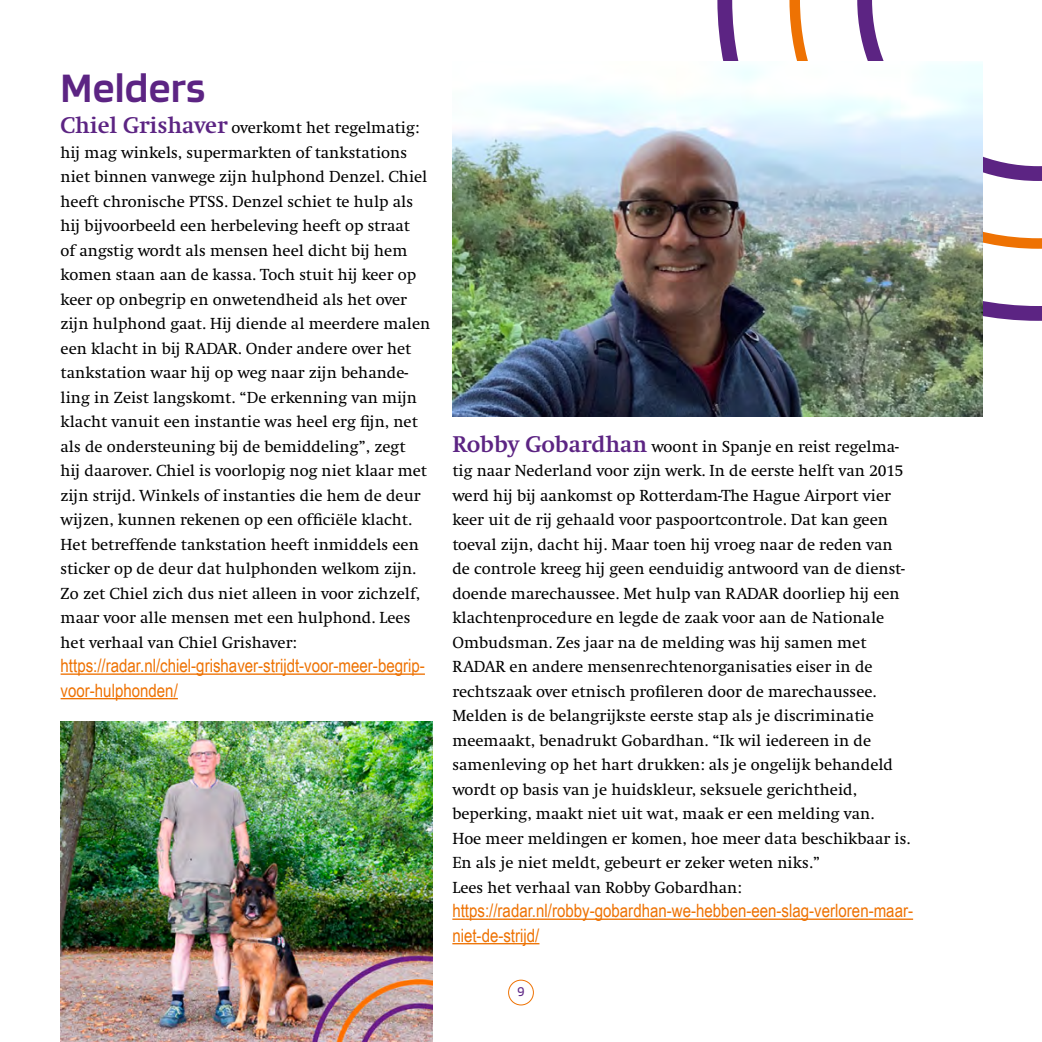
<style>
.page{position:relative;width:1042px;height:1042px;background:#fff}
.page>*{position:absolute;margin:0;border:0;box-sizing:border-box;transform-origin:0 0}
.tussenkop_radar{font:600 43.75px "Blinker";letter-spacing:.005em;color:#5c2483}
.body_radar{font:18.38px/24.5px "Arial Narrow";color:#ee7203}
.body_radar-2{font:16.62px/24.5px "Swift";color:#000}
.t1{font:14px "Blinker";color:#5c2483}
.s1{font-weight:700;font-size:23.62px;color:#5c2483}
</style>
<div class="page">
<div style="left:508px;top:980px;width:26px;height:25px;border:1px solid #ee7203;border-radius:50%"></div>
<svg style="left:717px;top:0;width:325px;height:321px"></svg>
<hr style="left:61px;top:673px;width:364px;height:2px;background:#ee7203">
<hr style="left:61px;top:698px;width:117px;height:1px;background:#ee7203">
<hr style="left:452px;top:918px;width:461px;height:2px;background:#ee7203">
<hr style="left:452px;top:943px;width:87px;height:1px;background:#ee7203">
<img style="left:61px;top:721px;width:371px;height:321px">
<img style="left:452px;top:61px;width:530px;height:356px">
<p class="tussenkop_radar" style="left:61px;top:65px;width:146px">Melders</p>
<p class="body_radar-2" style="left:61px;top:116px;width:371px"><span class="s1">Chiel Grishaver</span> overkomt het regelmatig: hij mag winkels, supermarkten of tankstations niet binnen vanwege zijn hulphond Denzel. Chiel heeft chronische PTSS. Denzel schiet te hulp als hij bijvoorbeeld een herbeleving heeft op straat<br>of angstig wordt als mensen heel dicht bij hem komen staan aan de kassa. Toch stuit hij keer op keer op onbegrip en onwetendheid als het over zijn hulphond gaat. Hij diende al meerdere malen een klacht in bij RADAR. Onder andere over het tankstation waar hij op weg naar zijn behande&shy;ling in Zeist langskomt. “De erkenning van mijn klacht vanuit een instantie was heel erg fijn, net als de ondersteuning bij de bemiddeling”, zegt<br>hij daarover. Chiel is voorlopig nog niet klaar met zijn strijd. Winkels of instanties die hem de deur wijzen, kunnen rekenen op een officiële klacht.<br>Het betreffende tankstation heeft inmiddels een sticker op de deur dat hulphonden welkom zijn.<br>Zo zet Chiel zich dus niet alleen in voor zichzelf, maar voor alle mensen met een hulphond. Lees het verhaal van Chiel Grishaver:</p>
<p class="body_radar" style="left:61px;top:653px;width:366px">https://radar.nl/chiel-grishaver-strijdt-voor-meer-begrip&shy;voor-hulphonden/</p>
<p class="body_radar-2" style="left:452px;top:434px;width:459px"><span class="s1">Robby Gobardhan</span> woont in Spanje en reist regelma&shy;tig naar Nederland voor zijn werk. In de eerste helft van 2015 werd hij bij aankomst op Rotterdam-The Hague Airport vier keer uit de rij gehaald voor paspoortcontrole. Dat kan geen toeval zijn, dacht hij. Maar toen hij vroeg naar de reden van de controle kreeg hij geen eenduidig antwoord van de dienst&shy;doende marechaussee. Met hulp van RADAR doorliep hij een klachtenprocedure en legde de zaak voor aan de Nationale Ombudsman. Zes jaar na de melding was hij samen met RADAR en andere mensenrechtenorganisaties eiser in de rechtszaak over etnisch profileren door de marechaussee.<br>Melden is de belangrijkste eerste stap als je discriminatie meemaakt, benadrukt Gobardhan. “Ik wil iedereen in de samenleving op het hart drukken: als je ongelijk behandeld wordt op basis van je huidskleur, seksuele gerichtheid, beperking, maakt niet uit wat, maak er een melding van.<br>Hoe meer meldingen er komen, hoe meer data beschikbaar is.<br>En als je niet meldt, gebeurt er zeker weten niks.”</p>
<p class="body_radar-2" style="left:452px;top:875px;width:291px">Lees het verhaal van Robby Gobardhan:</p>
<p class="body_radar" style="left:452px;top:898px;width:462px">https://radar.nl/robby-gobardhan-we-hebben-een-slag-verloren-maar&shy;niet-de-strijd/</p>
<p class="t1" style="left:517px;top:984px;width:9px">9</p>
</div>
